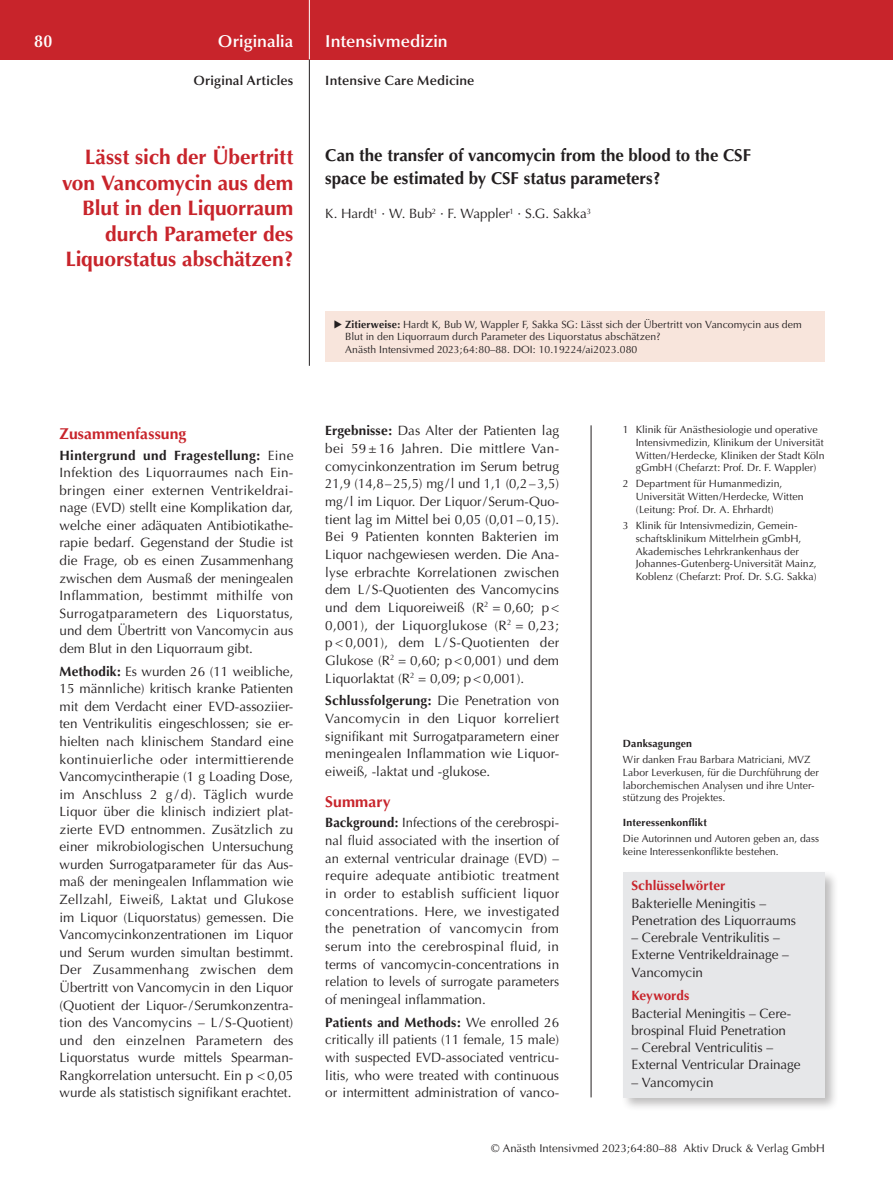
<style>
.page{position:relative;width:893px;height:1191px;background:#fff}
.page>*{position:absolute;margin:0;border:0;box-sizing:border-box;transform-origin:0 0}
.t1{font:700 21px/25.5px "Optima";letter-spacing:-.005em;color:#c8242b;text-align:right}
.t2{font:700 17.25px/22.5px "Optima";color:#231f20}
.t3{font:600 17.25px "Optima";color:#fff}
.t4{font:700 15.75px "Optima";letter-spacing:.005em;color:#c8242b}
.t5{font:13.5px/17.5px "Optima";color:#231f20;text-align:justify}
.t6{font:600 13.5px "Optima";letter-spacing:.015em;color:#231f20}
.t7{font:700 13.5px "Optima";letter-spacing:.005em;color:#c8242b}
.t8{font:11.25px "Optima";letter-spacing:.005em;color:#231f20}
.t9{font:10.5px/12.8px "Optima";letter-spacing:.005em;color:#231f20}
.t10{font:700 10.5px "Optima";letter-spacing:.015em;color:#231f20}
.s1{font-weight:700}
</style>
<div class="page">
<div style="left:0;top:0;width:893px;height:60px;background:#c8242b"></div>
<hr style="left:309px;top:0;width:1px;height:60px;background:#fff">
<hr style="left:309px;top:60px;width:1px;height:306px;background:#231f20">
<hr style="left:591px;top:425px;width:1px;height:672px;background:#231f20">
<div style="left:620px;top:869px;width:219px;height:243px;background:#231f20;opacity:.3"></div>
<div style="left:623px;top:872px;width:202px;height:225px;background:#e6e7e9"></div>
<div style="left:325px;top:311px;width:500px;height:50px;background:#f8e5dc"></div>
<p class="t3" style="left:34px;top:31px;width:20px">80</p>
<p class="t3" style="left:218px;top:31px;width:77px">Originalia</p>
<p class="t3" style="left:325px;top:31px;width:124px">Intensivmedizin</p>
<p class="t6" style="left:194px;top:73px;width:101px">Original Articles</p>
<p class="t6" style="left:325px;top:73px;width:151px">Intensive Care Medicine</p>
<h1 class="t1" style="left:62px;top:145px;width:233px">Lässt sich der Übertritt von Vancomycin aus dem<br>Blut in den Liquorraum durch Parameter des<br>Liquorstatus abschätzen?</h1>
<p class="t4" style="left:60px;top:424px;width:128px">Zusammenfassung</p>
<p class="t5" style="left:60px;top:446px;width:235px"><span class="s1">Hintergrund und Fragestellung:</span> Eine Infektion des Liquorraumes nach Ein&shy;bringen einer externen Ventrikeldrai&shy;nage (EVD) stellt eine Komplikation dar, welche einer adäquaten Antibiotikathe&shy;rapie bedarf. Gegenstand der Studie ist die Frage, ob es einen Zusammenhang zwischen dem Ausmaß der meningealen Inflammation, bestimmt mithilfe von Surrogatparametern des Liquorstatus, und dem Übertritt von Vancomycin aus dem Blut in den Liquorraum gibt.</p>
<p class="t5" style="left:60px;top:662px;width:235px"><span class="s1">Methodik:</span> Es wurden 26 (11 weibliche, 15 männliche) kritisch kranke Patienten mit dem Verdacht einer EVD-assoziier&shy;ten Ventrikulitis eingeschlossen; sie er&shy;hielten nach klinischem Standard eine kontinuierliche oder intermittierende Vancomycintherapie (1 g Loading Dose, im Anschluss 2 g / d). Täglich wurde Liquor über die klinisch indiziert plat&shy;zierte EVD entnommen. Zusätzlich zu einer mikrobiologischen Untersuchung wurden Surrogatparameter für das Aus&shy;maß der meningealen Inflammation wie Zellzahl, Eiweiß, Laktat und Glukose im Liquor (Liquorstatus) gemessen. Die Vancomycinkonzentrationen im Liquor und Serum wurden simultan bestimmt.<br>Der Zusammenhang zwischen dem Übertritt von Vancomycin in den Liquor (Quotient der Liquor-/ Serumkonzentra&shy;tion des Vancomycins – L / S-Quotient) und den einzelnen Parametern des Liquorstatus wurde mittels Spearman-Rangkorrelation untersucht. Ein p &lt;0,05 wurde als statistisch signifikant erachtet.</p>
<p class="t2" style="left:325px;top:145px;width:427px">Can the transfer of vancomycin from the blood to the CSF space be estimated by CSF status parameters?</p>
<p class="t5" style="left:325px;top:205px;width:268px">K. Hardt<sup>1</sup> · W. Bub<sup>2</sup> · F. Wappler<sup>1</sup> · S.G. Sakka<sup>3</sup></p>
<p class="t9" style="left:345px;top:318px;width:458px"><span class="s1">Zitierweise:</span> Hardt K, Bub W, Wappler F, Sakka SG: Lässt sich der Übertritt von Vancomycin aus dem<br>Blut in den Liquorraum durch Parameter des Liquorstatus abschätzen?<br>Anästh Intensivmed 2023;64:80–88. DOI: 10.19224/ai2023.080</p>
<p class="t5" style="left:325px;top:422px;width:235px"><span class="s1">Ergebnisse:</span> Das Alter der Patienten lag bei 59 ± 16 Jahren. Die mittlere Van&shy;comycinkonzentration im Serum betrug 21,9 (14,8–25,5) mg /l und 1,1 (0,2–3,5) mg /l im Liquor. Der Liquor/Serum-Quo&shy;tient lag im Mittel bei 0,05 (0,01–0,15).<br>Bei 9 Patienten konnten Bakterien im Liquor nachgewiesen werden. Die Ana&shy;lyse erbrachte Korrelationen zwischen dem L /S-Quotienten des Vancomycins und dem Liquoreiweiß (R<sup>2</sup> = 0,60; p&lt; 0,001), der Liquorglukose (R<sup>2</sup> = 0,23; p &lt; 0,001), dem L / S-Quotienten der Glukose (R<sup>2</sup> = 0,60; p&lt;0,001) und dem Liquorlaktat (R<sup>2</sup> = 0,09; p&lt;0,001).</p>
<p class="t5" style="left:325px;top:692px;width:235px"><span class="s1">Schlussfolgerung:</span> Die Penetration von Vancomycin in den Liquor korreliert signifikant mit Surrogatparametern einer meningealen Inflammation wie Liquor&shy;eiweiß, -laktat und -glukose.</p>
<p class="t4" style="left:325px;top:792px;width:67px">Summary</p>
<p class="t5" style="left:325px;top:814px;width:235px"><span class="s1">Background:</span> Infections of the cerebrospi&shy;nal fluid associated with the insertion of an external ventricular drainage (EVD) – require adequate antibiotic treatment in order to establish sufficient liquor concentrations. Here, we investigated the penetration of vancomycin from serum into the cerebrospinal fluid, in terms of vancomycin-concentrations in relation to levels of surrogate parameters of meningeal inflammation.</p>
<p class="t5" style="left:325px;top:1013px;width:235px"><span class="s1">Patients and Methods:</span> We enrolled 26 critically ill patients (11 female, 15 male) with suspected EVD-associated ventricu&shy;litis, who were treated with continuous or intermittent administration of vanco-</p>
<p class="t9" style="left:636px;top:423px;width:190px;text-indent:-13px">1 Klinik für Anästhesiologie und operative Intensivmedizin, Klinikum der Universität Witten/Herdecke, Kliniken der Stadt Köln gGmbH (Chefarzt: Prof. Dr. F. Wappler)</p>
<p class="t9" style="left:636px;top:477px;width:169px;text-indent:-13px">2 Department für Humanmedizin,<br>Universität Witten/Herdecke, Witten (Leitung: Prof. Dr. A. Ehrhardt)</p>
<p class="t9" style="left:636px;top:519px;width:183px;text-indent:-13px">3 Klinik für Intensivmedizin, Gemein&shy;schaftsklinikum Mittelrhein gGmbH, Akademisches Lehrkrankenhaus der Johannes-Gutenberg-Universität Mainz, Koblenz (Chefarzt: Prof. Dr. S.G. Sakka)</p>
<p class="t10" style="left:623px;top:737px;width:71px">Danksagungen</p>
<p class="t9" style="left:623px;top:753px;width:197px">Wir danken Frau Barbara Matriciani, MVZ Labor Leverkusen, für die Durchführung der laborchemischen Analysen und ihre Unter&shy;stützung des Projektes.</p>
<p class="t10" style="left:623px;top:816px;width:86px">Interessenkonflikt</p>
<p class="t9" style="left:623px;top:832px;width:198px">Die Autorinnen und Autoren geben an, dass keine Interessenkonflikte bestehen.</p>
<p class="t7" style="left:631px;top:878px;width:96px">Schlüsselwörter</p>
<p class="t5" style="left:631px;top:894px;width:166px">Bakterielle Meningitis –<br>Penetration des Liquorraums</p>
<p class="t5" style="left:631px;top:929px;width:159px;text-align:left">– Cerebrale Ventrikulitis –<br>Externe Ventrikeldrainage –<br>Vancomycin</p>
<p class="t7" style="left:631px;top:987px;width:60px">Keywords</p>
<p class="t5" style="left:631px;top:1004px;width:161px">Bacterial Meningitis – Cere&shy;brospinal Fluid Penetration</p>
<p class="t5" style="left:631px;top:1039px;width:170px">– Cerebral Ventriculitis –<br>External Ventricular Drainage</p>
<p class="t5" style="left:631px;top:1073px;width:84px">– Vancomycin</p>
<p class="t8" style="left:491px;top:1142px;width:335px">© Anästh Intensivmed 2023;64:80–88 Aktiv Druck &amp; Verlag GmbH</p>
</div>
